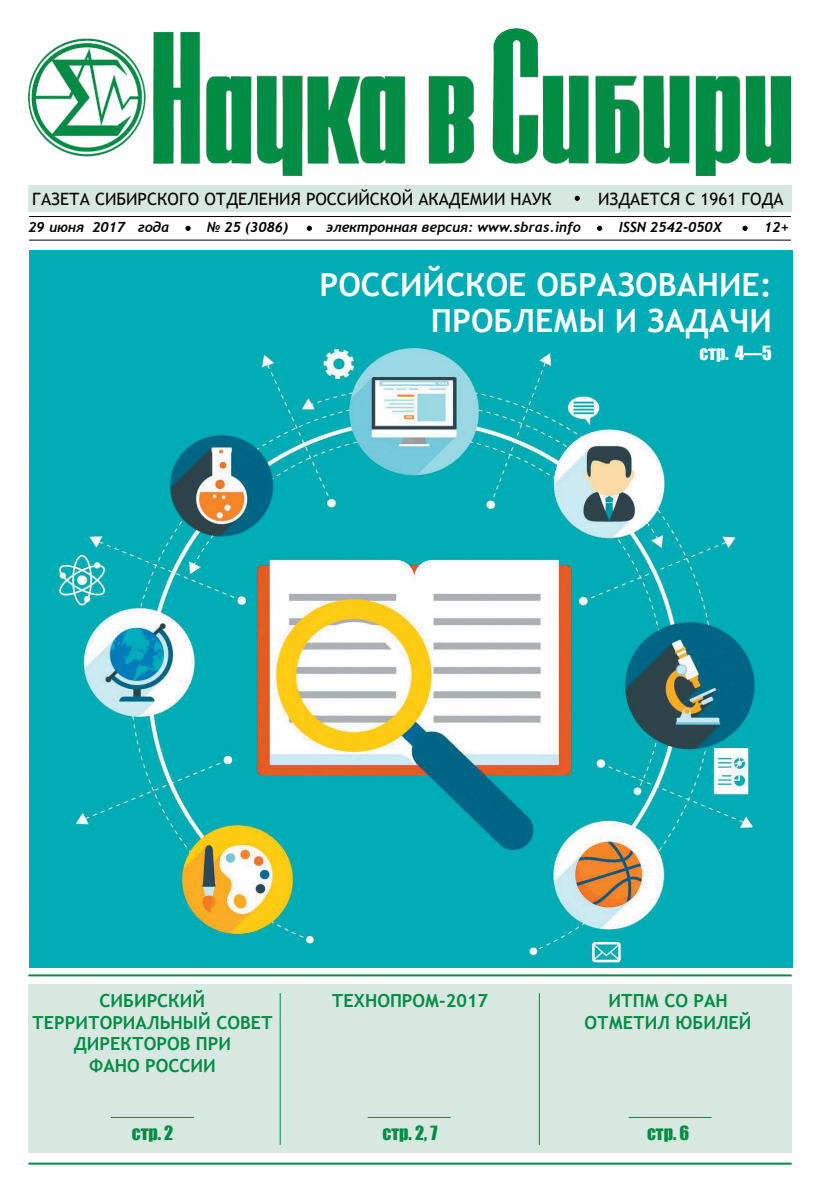
<style>
.page{position:relative;width:820px;height:1191px;background:#fff}
.page>*{position:absolute;margin:0;border:0;box-sizing:border-box;transform-origin:0 0}
.t1{font:700 32px/36px "Trebuchet MS";color:#fff;text-align:right}
.t2{font:700 18px/21.6px "Trebuchet MS";color:#008c44;text-align:center}
.t3{font:18px "Impact";color:#008c44}
.t4{font:18px "Impact";color:#fff}
.t5{font:17px "Trebuchet MS";color:#000}
.t6{font:italic 700 14px "Trebuchet";color:#000}
</style>
<div class="page">
<div style="left:28px;top:984px;width:763px;height:168px;background:#d6e8df"></div>
<div style="left:28px;top:185px;width:763px;height:27px;background:#d6e8df"></div>
<hr style="left:29px;top:216px;width:761px;height:1px;background:#000">
<hr style="left:29px;top:240px;width:761px;height:1px;background:#000">
<svg style="left:574px;top:196px;width:5px;height:5px"></svg>
<svg style="left:307px;top:226px;width:4px;height:5px"></svg>
<svg style="left:186px;top:226px;width:4px;height:5px"></svg>
<svg style="left:742px;top:226px;width:5px;height:5px"></svg>
<svg style="left:597px;top:226px;width:4px;height:5px"></svg>
<hr style="left:279px;top:993px;width:1px;height:151px;background:#008c44">
<hr style="left:538px;top:993px;width:1px;height:151px;background:#008c44">
<hr style="left:111px;top:1117px;width:83px;height:1px;background:#008c44">
<hr style="left:367px;top:1117px;width:83px;height:1px;background:#008c44">
<hr style="left:628px;top:1117px;width:83px;height:1px;background:#008c44">
<hr style="left:28px;top:1162px;width:763px;height:2px;background:#008c44">
<hr style="left:28px;top:974px;width:763px;height:2px;background:#008c44">
<img style="left:28px;top:29px;width:761px;height:147px">
<div style="left:29px;top:250px;width:763px;height:717px;background:#00acb5"></div>
<img style="left:56px;top:347px;width:699px;height:618px">
<p class="t5" style="left:32px;top:188px;width:521px">ГАЗЕТА СИБИРСКОГО ОТДЕЛЕНИЯ РОССИЙСКОЙ АКАДЕМИИ НАУК</p>
<p class="t5" style="left:598px;top:188px;width:187px">ИЗДАЕТСЯ С 1961 ГОДА</p>
<p class="t6" style="left:28px;top:218px;width:142px">29 июня 2017 года</p>
<p class="t6" style="left:207px;top:218px;width:83px">№ 25 (3086)</p>
<p class="t6" style="left:326px;top:218px;width:256px">электронная версия: www.sbras.info</p>
<p class="t6" style="left:618px;top:218px;width:105px">ISSN 2542-050X</p>
<p class="t6" style="left:764px;top:218px;width:26px">12+</p>
<h1 class="t1" style="left:319px;top:267px;width:453px">РОССИЙСКОЕ ОБРАЗОВАНИЕ:<br>ПРОБЛЕМЫ И ЗАДАЧИ</h1>
<p class="t4" style="left:699px;top:339px;width:74px">стр. 4—5</p>
<p class="t2" style="left:32px;top:990px;width:242px">СИБИРСКИЙ<br>ТЕРРИТОРИАЛЬНЫЙ СОВЕТ<br>ДИРЕКТОРОВ ПРИ<br>ФАНО РОССИИ</p>
<p class="t3" style="left:132px;top:1119px;width:43px">стр. 2</p>
<p class="t2" style="left:332px;top:990px;width:158px">ТЕХНОПРОМ-2017</p>
<p class="t2" style="left:584px;top:990px;width:169px">ИТПМ СО РАН<br>ОТМЕТИЛ ЮБИЛЕЙ</p>
<p class="t3" style="left:382px;top:1119px;width:56px">стр. 2, 7</p>
<p class="t3" style="left:646px;top:1119px;width:44px">стр. 6</p>
</div>
